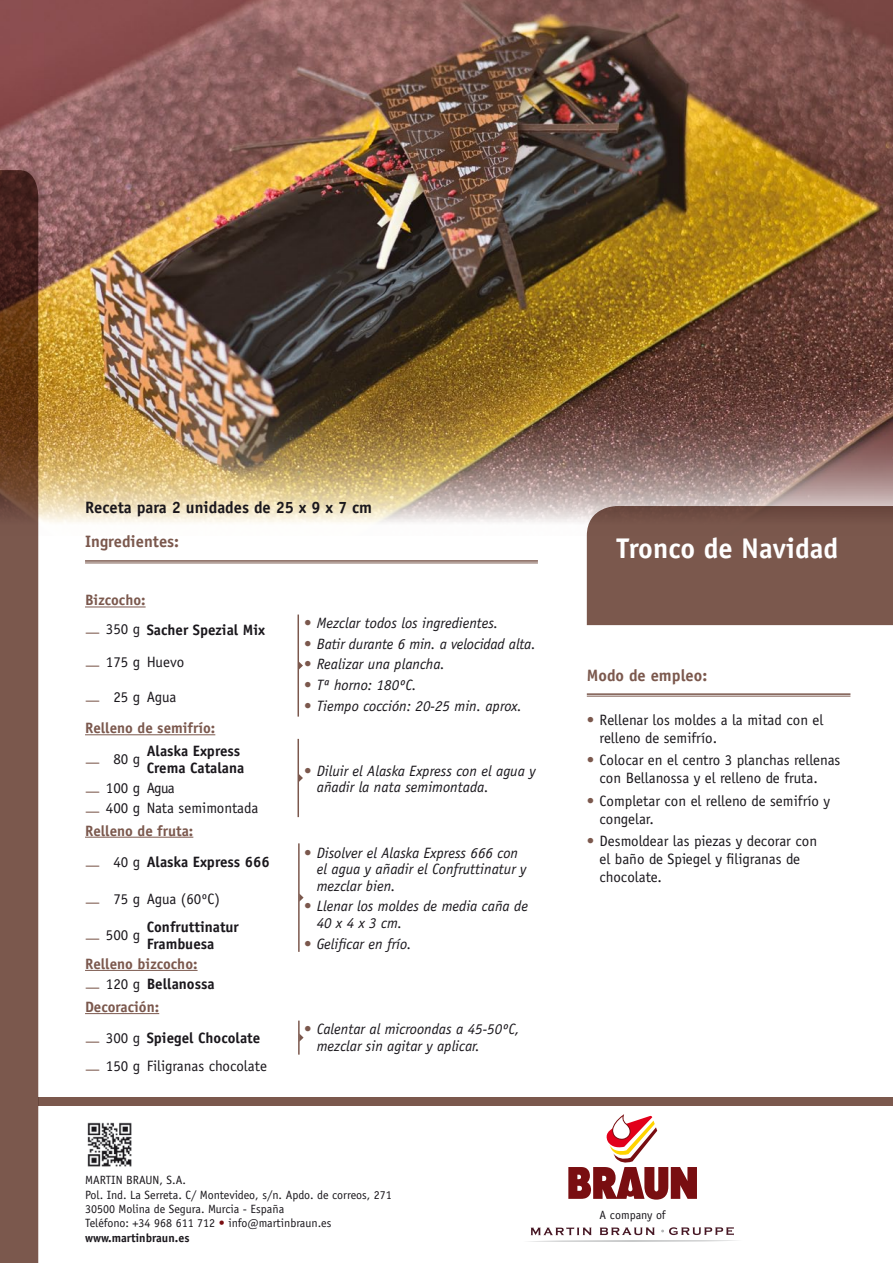
<style>
.page{position:relative;width:893px;height:1263px;background:#fff}
.page>*{position:absolute;margin:0;border:0;box-sizing:border-box;transform-origin:0 0}
.t1{font:700 28.5px "Officina Sans";color:#fff}
.t2{font:700 16.5px "Officina Sans";color:#1a171c}
.t3{font:700 16.5px "Officina Sans";color:#7b584d}
.t4{font:italic 15px/16.5px "Officina Sans";color:#1a171c}
.t5{font:15px/18px "Officina Sans";color:#1a171c}
.t6{font:700 15px/16.5px "Officina Sans";color:#1a171c}
.t7{font:700 15px/31.2px "Officina Sans";color:#7b584d}
.t8{font:12px/14.4px "Officina Sans";color:#1a171c}
.s1{font-weight:400;color:#7b584d}
.s2{font-weight:400}
.s3{font-style:normal;color:#7b584d}
.s4{color:#7b584d}
.s5{font-weight:400;color:#1a171c}
.s6{font-weight:700;color:#7b584d}
.s7{color:#1a171c}
.s8{color:#790e11}
.s9{font-weight:700}
</style>
<div class="page">
<svg style="left:531px;top:1227px;width:61px;height:8px"></svg>
<svg style="left:600px;top:1227px;width:55px;height:8px"></svg>
<svg style="left:661px;top:1227px;width:73px;height:8px"></svg>
<hr style="left:523px;top:1240px;width:219px;height:2px;background:#b1b3b4;border-radius:50%">
<svg style="left:568px;top:1114px;width:129px;height:85px"></svg>
<img style="left:87px;top:1122px;width:45px;height:45px">
<div style="left:38px;top:1097px;width:855px;height:9px;background:#7b584d"></div>
<img style="left:0;top:0;width:893px;height:536px">
<svg style="left:0;top:170px;width:38px;height:1093px;background:#704b3d"></svg>
<hr style="left:587px;top:693px;width:263px;height:2px;background:#7b584d">
<hr style="left:587px;top:696px;width:263px;height:1px;background:#7b584d">
<hr style="left:85px;top:560px;width:453px;height:2px;background:#7b584d">
<hr style="left:85px;top:563px;width:453px;height:1px;background:#7b584d">
<hr style="left:85px;top:607px;width:61px;height:1px;background:#7b584d">
<hr style="left:85px;top:734px;width:130px;height:1px;background:#7b584d">
<hr style="left:85px;top:837px;width:108px;height:1px;background:#7b584d">
<hr style="left:85px;top:970px;width:113px;height:1px;background:#7b584d">
<hr style="left:85px;top:1013px;width:74px;height:1px;background:#7b584d">
<svg style="left:299px;top:662px;width:4px;height:8px"></svg>
<hr style="left:298px;top:614px;width:1px;height:103px;background:#7b584d">
<svg style="left:299px;top:774px;width:4px;height:8px"></svg>
<svg style="left:300px;top:894px;width:4px;height:7px"></svg>
<svg style="left:300px;top:1034px;width:4px;height:7px"></svg>
<hr style="left:298px;top:739px;width:1px;height:78px;background:#7b584d">
<hr style="left:298px;top:843px;width:2px;height:109px;background:#7b584d">
<hr style="left:298px;top:1020px;width:2px;height:35px;background:#7b584d">
<svg style="left:587px;top:506px;width:306px;height:119px;background:#7a574c"></svg>
<p class="t2" style="left:85px;top:497px;width:288px">Receta para 2 unidades de 25 x 9 x 7 cm</p>
<p class="t3" style="left:85px;top:531px;width:96px">Ingredientes:</p>
<p class="t7" style="left:85px;top:585px;width:62px">Bizcocho:</p>
<p class="t6" style="left:85px;top:621px;width:181px"><span class="s1">—</span> <span class="s2">350 g</span> Sacher Spezial Mix</p>
<p class="t4" style="left:304px;top:614px;width:196px"><span class="s3">•</span> Mezclar todos los ingredientes.</p>
<p class="t4" style="left:304px;top:635px;width:233px"><span class="s3">•</span> Batir durante 6 min. a velocidad alta.</p>
<p class="t4" style="left:304px;top:656px;width:143px"><span class="s3">•</span> Realizar una plancha.</p>
<p class="t4" style="left:304px;top:677px;width:114px"><span class="s3">•</span> Tª horno: 180ºC.</p>
<p class="t4" style="left:304px;top:697px;width:219px"><span class="s3">•</span> Tiempo cocción: 20-25 min. aprox.</p>
<p class="t5" style="left:85px;top:653px;width:101px"><span class="s4">—</span> 175 g Huevo</p>
<p class="t7" style="left:85px;top:681px;width:132px"><span class="s2">—</span> <span class="s5">25 g Agua<br></span>Relleno de semifrío:</p>
<p class="t5" style="left:85px;top:750px;width:57px"><span class="s4">—</span> 80 g</p>
<p class="t6" style="left:147px;top:743px;width:99px">Alaska Express<br>Crema Catalana</p>
<p class="t4" style="left:304px;top:763px;width:233px"><span class="s3">•</span> Diluir el Alaska Express con el agua y</p>
<p class="t5" style="left:85px;top:779px;width:91px"><span class="s4">—</span> 100 g Agua</p>
<p class="t4" style="left:317px;top:779px;width:174px">añadir la nata semimontada.</p>
<p class="t5" style="left:85px;top:797px;width:175px;line-height:22.5px"><span class="s4">—</span> 400 g Nata semimontada<br><span class="s6">Relleno de fruta:</span></p>
<p class="t6" style="left:85px;top:853px;width:186px"><span class="s1">—</span> <span class="s2">40 g</span> Alaska Express 666</p>
<p class="t4" style="left:317px;top:844px;width:211px;text-indent:-13px"><span class="s3">•</span> Disolver el Alaska Express 666 con el agua y añadir el Confruttinatur y mezclar bien.</p>
<p class="t4" style="left:317px;top:898px;width:213px;text-indent:-13px"><span class="s3">•</span> Llenar los moldes de media caña de<br>40 x 4 x 3 cm.</p>
<p class="t4" style="left:304px;top:935px;width:109px"><span class="s3">•</span> Gelificar en frío.</p>
<p class="t5" style="left:85px;top:890px;width:136px"><span class="s4">—</span> 75 g Agua (60ºC)</p>
<p class="t5" style="left:85px;top:926px;width:57px"><span class="s4">—</span> 500 g</p>
<p class="t6" style="left:147px;top:918px;width:94px">Confruttinatur<br>Frambuesa</p>
<p class="t7" style="left:85px;top:948px;width:114px">Relleno bizcocho:</p>
<p class="t7" style="left:85px;top:972px;width:131px;line-height:23px"><span class="s2">—</span> <span class="s5">120 g</span> <span class="s7">Bellanossa<br></span>Decoración:</p>
<p class="t6" style="left:85px;top:1029px;width:177px"><span class="s1">—</span> <span class="s2">300 g</span> Spiegel Chocolate</p>
<p class="t4" style="left:317px;top:1021px;width:204px;text-indent:-13px"><span class="s3">•</span> Calentar al microondas a 45-50ºC, mezclar sin agitar y aplicar.</p>
<p class="t5" style="left:85px;top:1057px;width:183px"><span class="s4">—</span> 150 g Filigranas chocolate</p>
<p class="t8" style="left:85px;top:1173px;width:308px">MARTIN BRAUN, S.A.<br>Pol. Ind. La Serreta. C/ Montevideo, s/n. Apdo. de correos, 271<br>30500 Molina de Segura. Murcia - España<br>Teléfono: +34 968 611 712 <span class="s8">•</span> info@martinbraun.es <span class="s9">www.martinbraun.es</span></p>
<h1 class="t1" style="left:617px;top:531px;width:223px">Tronco de Navidad</h1>
<p class="t3" style="left:587px;top:665px;width:122px">Modo de empleo:</p>
<p class="t5" style="left:600px;top:711px;width:225px;text-indent:-13px"><span class="s4">•</span> Rellenar los moldes a la mitad con el relleno de semifrío.</p>
<p class="t5" style="left:600px;top:751px;width:242px;text-indent:-13px"><span class="s4">•</span> Colocar en el centro 3 planchas rellenas con Bellanossa y el relleno de fruta.</p>
<p class="t5" style="left:600px;top:791px;width:232px;text-indent:-13px"><span class="s4">•</span> Completar con el relleno de semifrío y congelar.</p>
<p class="t5" style="left:600px;top:832px;width:219px;text-indent:-13px"><span class="s4">•</span> Desmoldear las piezas y decorar con el baño de Spiegel y filigranas de chocolate.</p>
<p class="t8" style="left:600px;top:1208px;width:68px">A company of</p>
</div>
